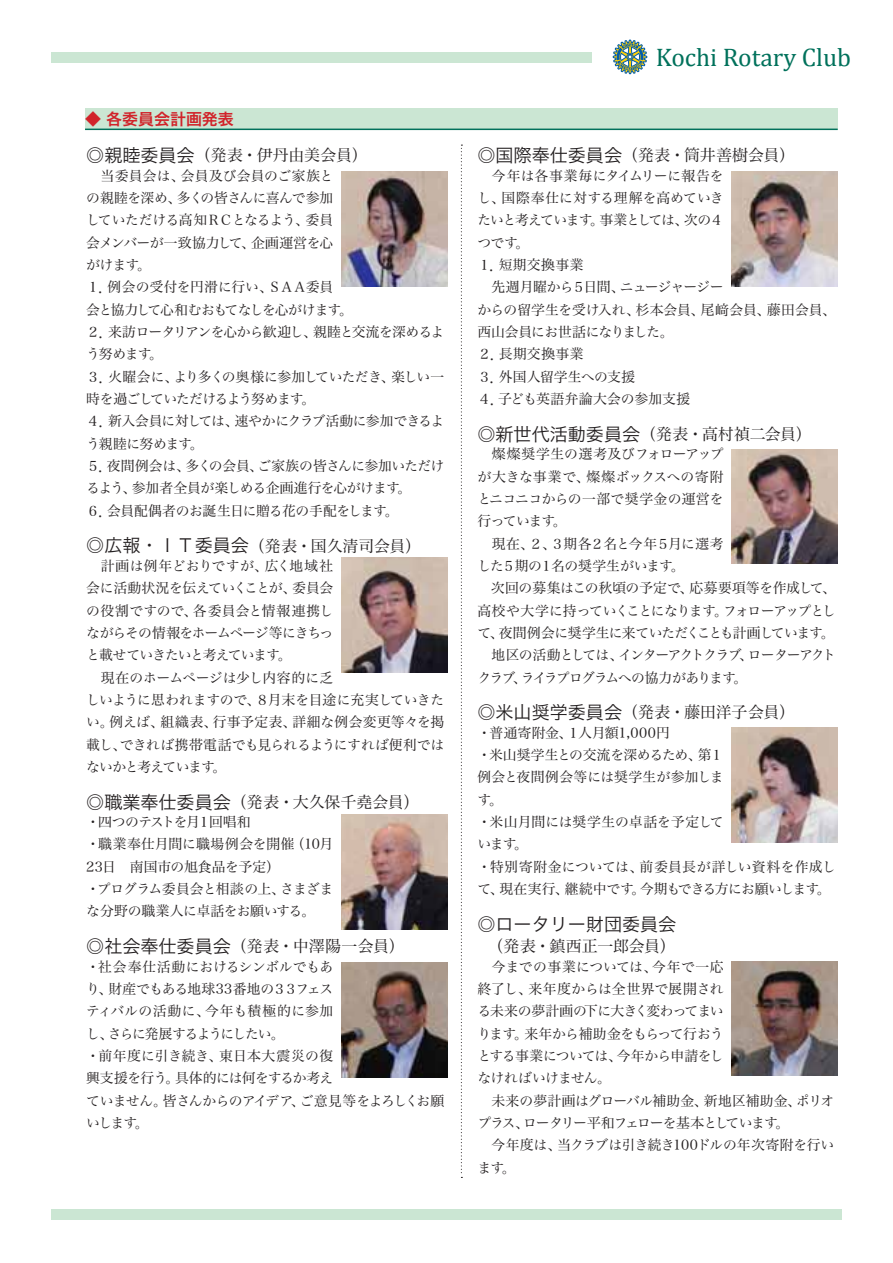
<style>
.page{position:relative;width:893px;height:1263px;background:#fff}
.page>*{position:absolute;margin:0;border:0;box-sizing:border-box;transform-origin:0 0}
.t1{font:25.5px "Cambria";color:#01715b}
.t2{font:18px "Hira Kaku Pro W3";color:#231f20}
.t3{font:15.9px "Hira Min Pro W3";letter-spacing:-.005em;color:#231f20}
.t4{font:15.9px "Hira Min Pro W3";letter-spacing:.02em;color:#231f20}
.t5{font:15.9px "Hira Kaku Pro W6";color:#d1232a}
.t6{font:13.8px/22.4px "Hira Min Pro W3";letter-spacing:-.025em;color:#231f20}
.t7{font:13.8px/22.4px "Hira Min Pro W3";letter-spacing:-.045em;color:#231f20}
.t8{font:13.8px/22.4px "Hira Min Pro W3";letter-spacing:-.005em;color:#231f20}
.s1{font-family:"Hira Kaku Pro W3";font-size:18px}
</style>
<div class="page">
<div style="left:51px;top:1209px;width:791px;height:10px;background:#cbe6d3"></div>
<div style="left:51px;top:52px;width:540px;height:11px;background:#cbe6d3"></div>
<svg style="left:613px;top:39px;width:35px;height:36px"></svg>
<div style="left:85px;top:108px;width:753px;height:21px;background:#cbe6d3"></div>
<hr style="left:85px;top:129px;width:753px;height:1px;background:#01715b">
<svg style="left:461px;top:145px;width:1px;height:1033px"></svg>
<img style="left:341px;top:172px;width:106px;height:115px">
<img style="left:731px;top:172px;width:107px;height:115px">
<img style="left:341px;top:558px;width:106px;height:115px">
<img style="left:731px;top:449px;width:107px;height:115px">
<img style="left:341px;top:815px;width:106px;height:115px">
<img style="left:731px;top:728px;width:107px;height:114px">
<img style="left:341px;top:963px;width:106px;height:114px">
<img style="left:731px;top:961px;width:107px;height:115px">
<p class="t5" style="left:85px;top:104px;width:150px">◆ 各委員会計画発表</p>
<p class="t3" style="left:86px;top:142px;width:283px"><span class="s1">◎親睦委員会</span>（発表・伊丹由美会員）</p>
<p class="t6" style="left:86px;top:163px;width:359px">　当委員会は、会員及び会員のご家族と<br>の親睦を深め、多くの皆さんに喜んで参加<br>していただける高知ＲＣとなるよう、委員<br>会メンバーが一致協力して、企画運営を心<br>がけます。<br>１．例会の受付を円滑に行い、ＳＡＡ委員<br>会と協力して心和むおもてなしを心がけます。<br>２．来訪ロータリアンを心から歓迎し、親睦と交流を深めるよう努めます。<br>３．火曜会に、より多くの奥様に参加していただき、楽しい一時を過ごしていただけるよう努めます。<br>４．新入会員に対しては、速やかにクラブ活動に参加できるよう親睦に努めます。<br>５．夜間例会は、多くの会員、ご家族の皆さんに参加いただけるよう、参加者全員が楽しめる企画進行を心がけます。<br>６．会員配偶者のお誕生日に贈る花の手配をします。</p>
<p class="t3" style="left:86px;top:532px;width:336px"><span class="s1">◎広報・ＩＴ委員会</span>（発表・国久清司会員）</p>
<p class="t6" style="left:86px;top:553px;width:359px">　計画は例年どおりですが、広く地域社<br>会に活動状況を伝えていくことが、委員会<br>の役割ですので、各委員会と情報連携し<br>ながらその情報をホームページ等にきちっ<br>と載せていきたいと考えています。<br>　現在のホームページは少し内容的に乏<br>しいように思われますので、８月末を目途に充実していきたい。例えば、組織表、行事予定表、詳細な例会変更等々を掲載し、できれば携帯電話でも見られるようにすれば便利ではないかと考えています。</p>
<p class="t3" style="left:86px;top:788px;width:335px"><span class="s1">◎職業奉仕委員会</span>（発表・大久保千堯会員）</p>
<p class="t6" style="left:86px;top:809px;width:249px">・四つのテストを月１回唱和<br>・職業奉仕月間に職場例会を開催（10月<br>23日　南国市の旭食品を予定）<br>・プログラム委員会と相談の上、さまざまな分野の職業人に卓話をお願いする。</p>
<p class="t4" style="left:86px;top:933px;width:320px"><span class="s1">◎社会奉仕委員会</span>（発表・中澤陽一会員）</p>
<p class="t6" style="left:86px;top:954px;width:359px">・社会奉仕活動におけるシンボルでもあ<br>り、財産でもある地球33番地の３３フェス<br>ティバルの活動に、今年も積極的に参加<br>し、さらに発展するようにしたい。<br>・前年度に引き続き、東日本大震災の復<br>興支援を行う。具体的には何をするか考え<br>ていません。皆さんからのアイデア、ご意見等をよろしくお願いします。</p>
<h1 class="t1" style="left:656px;top:42px;width:197px">Kochi Rotary Club</h1>
<p class="t3" style="left:477px;top:142px;width:319px"><span class="s1">◎国際奉仕委員会</span>（発表・筒井善樹会員）</p>
<p class="t6" style="left:477px;top:163px;width:360px">　今年は各事業毎にタイムリーに報告を<br>し、国際奉仕に対する理解を高めていき<br>たいと考えています。事業としては、次の４<br>つです。<br>１．短期交換事業<br>　先週月曜から５日間、ニュージャージー<br>からの留学生を受け入れ、杉本会員、尾﨑会員、藤田会員、西山会員にお世話になりました。<br>２．長期交換事業<br>３．外国人留学生への支援<br>４．子ども英語弁論大会の参加支援</p>
<p class="t3" style="left:477px;top:420px;width:336px"><span class="s1">◎新世代活動委員会</span>（発表・高村禎二会員）</p>
<p class="t7" style="left:477px;top:442px;width:360px">　燦燦奨学生の選考及びフォローアップ<br>が大きな事業で、燦燦ボックスへの寄附<br>とニコニコからの一部で奨学金の運営を<br>行っています。<br>　現在、２、３期各２名と今年５月に選考<br>した５期の１名の奨学生がいます。<br>　次回の募集はこの秋頃の予定で、応募要項等を作成して、高校や大学に持っていくことになります。フォローアップとして、夜間例会に奨学生に来ていただくことも計画しています。　地区の活動としては、インターアクトクラブ、ローターアクトクラブ、ライラプログラムへの協力があります。</p>
<p class="t3" style="left:477px;top:699px;width:319px"><span class="s1">◎米山奨学委員会</span>（発表・藤田洋子会員）</p>
<p class="t8" style="left:477px;top:720px;width:360px">・普通寄附金、１人月額1,000円<br>・米山奨学生との交流を深めるため、第１<br>例会と夜間例会等には奨学生が参加しま<br>す。<br>・米山月間には奨学生の卓話を予定して<br>います。<br>・特別寄附金については、前委員長が詳しい資料を作成して、現在実行、継続中です。今期もできる方にお願いします。</p>
<h2 class="t2" style="left:477px;top:908px;width:200px">◎ロータリー財団委員会</h2>
<p class="t3" style="left:488px;top:933px;width:190px">（発表・鎮西正一郎会員）</p>
<p class="t6" style="left:477px;top:954px;width:358px">　今までの事業については、今年で一応<br>終了し、来年度からは全世界で展開され<br>る未来の夢計画の下に大きく変わってまい<br>ります。来年から補助金をもらって行おう<br>とする事業については、今年から申請をし<br>なければいけません。<br>　未来の夢計画はグローバル補助金、新地区補助金、ポリオプラス、ロータリー平和フェローを基本としています。<br>　今年度は、当クラブは引き続き100ドルの年次寄附を行います。</p>
</div>
